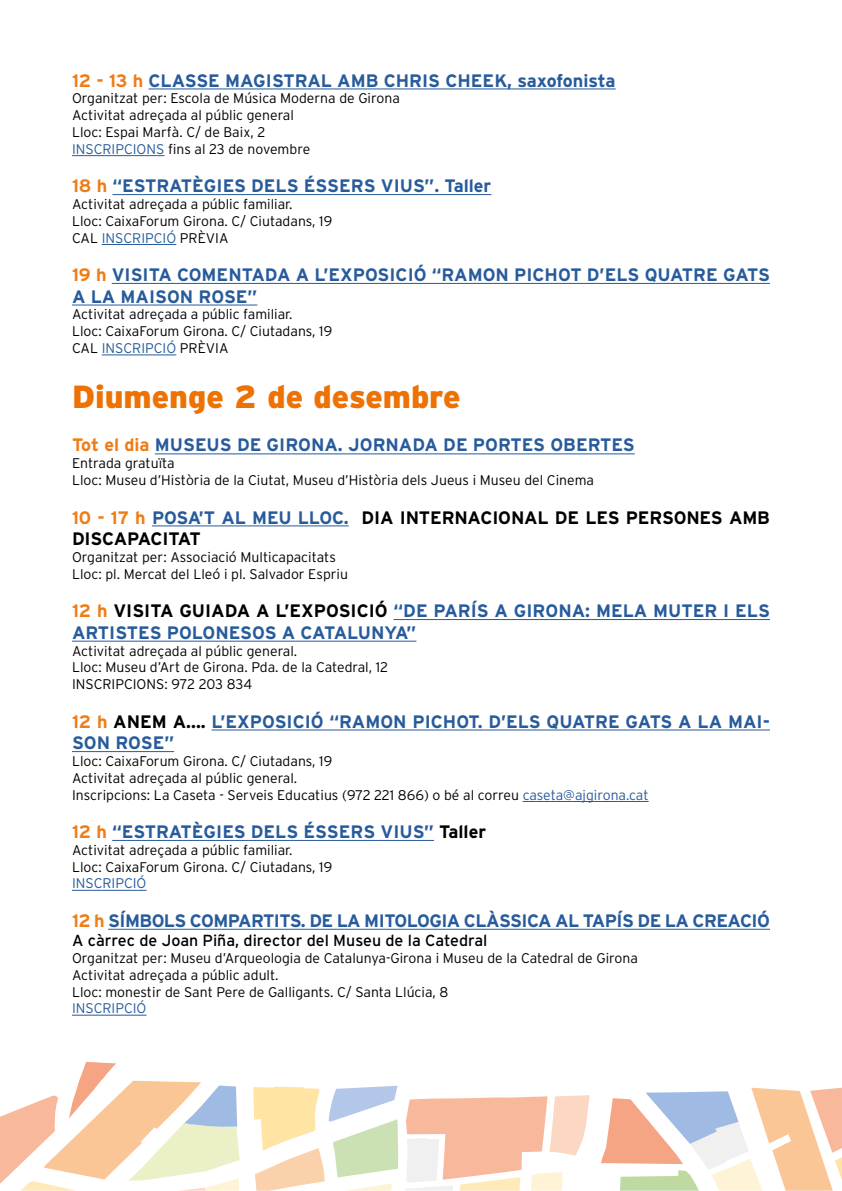
<style>
.page{position:relative;width:842px;height:1191px;background:#fff}
.page>*{position:absolute;margin:0;border:0;box-sizing:border-box;transform-origin:0 0}
.t1{font:900 32px "Interstate";color:#ee7203}
.t2{font:700 18px/21.6px "Interstate";color:#275b9b}
.t3{font:700 18px/21.6px "Interstate";letter-spacing:-.01em;color:#000}
.t4{font:700 18px "Interstate";letter-spacing:-.03em;color:#275b9b}
.t5{font:16px "Interstate";color:#000}
.t6{font:300 14px/16.8px "Interstate";color:#000}
.t7{font:300 14px "Interstate";color:#275b9b}
.s1{color:#ef7d17}
.s2{color:#275b9b}
.s3{color:#000}
</style>
<div class="page">
<hr style="left:148px;top:89px;width:468px;height:1px;background:#275b9b">
<hr style="left:72px;top:155px;width:92px;height:1px;background:#275b9b">
<hr style="left:113px;top:194px;width:378px;height:1px;background:#275b9b">
<hr style="left:102px;top:244px;width:74px;height:1px;background:#275b9b">
<hr style="left:112px;top:283px;width:658px;height:1px;background:#275b9b">
<hr style="left:72px;top:305px;width:185px;height:1px;background:#275b9b">
<hr style="left:102px;top:354px;width:74px;height:1px;background:#275b9b">
<hr style="left:155px;top:453px;width:480px;height:1px;background:#275b9b">
<hr style="left:152px;top:525px;width:197px;height:1px;background:#275b9b">
<hr style="left:394px;top:619px;width:376px;height:1px;background:#275b9b">
<hr style="left:72px;top:641px;width:344px;height:1px;background:#275b9b">
<hr style="left:212px;top:729px;width:558px;height:1px;background:#275b9b">
<hr style="left:72px;top:751px;width:102px;height:1px;background:#275b9b">
<hr style="left:523px;top:801px;width:126px;height:1px;background:#275b9b">
<hr style="left:112px;top:840px;width:322px;height:1px;background:#275b9b">
<hr style="left:72px;top:890px;width:74px;height:1px;background:#275b9b">
<hr style="left:108px;top:929px;width:662px;height:1px;background:#275b9b">
<hr style="left:72px;top:1014px;width:74px;height:1px;background:#275b9b">
<svg style="left:601px;top:1087px;width:241px;height:103px"></svg>
<svg style="left:0;top:1061px;width:240px;height:129px"></svg>
<svg style="left:253px;top:1085px;width:145px;height:105px"></svg>
<svg style="left:406px;top:1095px;width:184px;height:95px"></svg>
<p class="t2" style="left:72px;top:69px;width:545px"><span class="s1">12 - 13 h</span> CLASSE MAGISTRAL AMB CHRIS CHEEK, saxofonista</p>
<p class="t6" style="left:72px;top:90px;width:329px">Organitzat per: Escola de Música Moderna de Girona Activitat adreçada al públic general<br>Lloc: Espai Marfà. C/ de Baix, 2<br><span class="s2">INSCRIPCIONS</span> fins al 23 de novembre</p>
<p class="t2" style="left:72px;top:175px;width:421px"><span class="s1">18 h</span> “ESTRATÈGIES DELS ÉSSERS VIUS”. Taller</p>
<p class="t6" style="left:72px;top:195px;width:262px">Activitat adreçada a públic familiar.<br>Lloc: CaixaForum Girona. C/ Ciutadans, 19<br>CAL <span class="s2">INSCRIPCIÓ</span> PRÈVIA</p>
<p class="t2" style="left:72px;top:264px;width:699px"><span class="s1">19 h</span> VISITA COMENTADA A L’EXPOSICIÓ “RAMON PICHOT D’ELS QUATRE GATS<br>A LA MAISON ROSE”</p>
<p class="t6" style="left:72px;top:306px;width:262px">Activitat adreçada a públic familiar.<br>Lloc: CaixaForum Girona. C/ Ciutadans, 19<br>CAL <span class="s2">INSCRIPCIÓ</span> PRÈVIA</p>
<h1 class="t1" style="left:72px;top:379px;width:390px">Diumenge 2 de desembre</h1>
<p class="t2" style="left:72px;top:434px;width:564px"><span class="s1">Tot el dia</span> MUSEUS DE GIRONA. JORNADA DE PORTES OBERTES</p>
<p class="t6" style="left:72px;top:455px;width:524px">Entrada gratuïta<br>Lloc: Museu d’Història de la Ciutat, Museu d’Història dels Jueus i Museu del Cinema</p>
<p class="t3" style="left:72px;top:506px;width:699px"><span class="s1">10 - 17 h</span> <span class="s2">POSA’T AL MEU LLOC.</span> DIA INTERNACIONAL DE LES PERSONES AMB<br>DISCAPACITAT</p>
<p class="t6" style="left:72px;top:548px;width:278px">Organitzat per: Associació Multicapacitats<br>Lloc: pl. Mercat del Lleó i pl. Salvador Espriu</p>
<p class="t2" style="left:72px;top:600px;width:699px"><span class="s1">12 h</span> <span class="s3">VISITA GUIADA A L’EXPOSICIÓ</span> “DE PARÍS A GIRONA: MELA MUTER I ELS<br>ARTISTES POLONESOS A CATALUNYA”</p>
<p class="t6" style="left:72px;top:642px;width:318px">Activitat adreçada al públic general.<br>Lloc: Museu d’Art de Girona. Pda. de la Catedral, 12<br>INSCRIPCIONS: 972 203 834</p>
<p class="t2" style="left:72px;top:710px;width:699px"><span class="s1">12 h</span> <span class="s3">ANEM A....</span> L’EXPOSICIÓ “RAMON PICHOT. D’ELS QUATRE GATS A LA MAI-<br>SON ROSE”</p>
<p class="t6" style="left:72px;top:752px;width:578px">Lloc: CaixaForum Girona. C/ Ciutadans, 19<br>Activitat adreçada al públic general.<br>Inscripcions: La Caseta - Serveis Educatius (972 221 866) o bé al correu <span class="s2">caseta@ajgirona.cat</span></p>
<p class="t2" style="left:72px;top:820px;width:416px"><span class="s1">12 h</span> “ESTRATÈGIES DELS ÉSSERS VIUS” <span class="s3">Taller</span></p>
<p class="t6" style="left:72px;top:841px;width:262px">Activitat adreçada a públic familiar.<br>Lloc: CaixaForum Girona. C/ Ciutadans, 19</p>
<p class="t7" style="left:72px;top:875px;width:76px">INSCRIPCIÓ</p>
<p class="t4" style="left:72px;top:910px;width:699px"><span class="s1">12 h</span> SÍMBOLS COMPARTITS. DE LA MITOLOGIA CLÀSSICA AL TAPÍS DE LA CREACIÓ</p>
<p class="t5" style="left:72px;top:931px;width:417px">A càrrec de Joan Piña, director del Museu de la Catedral</p>
<p class="t6" style="left:72px;top:949px;width:567px">Organitzat per: Museu d’Arqueologia de Catalunya-Girona i Museu de la Catedral de Girona<br>Activitat adreçada a públic adult.<br>Lloc: monestir de Sant Pere de Galligants. C/ Santa Llúcia, 8</p>
<p class="t7" style="left:72px;top:1000px;width:76px">INSCRIPCIÓ</p>
</div>
